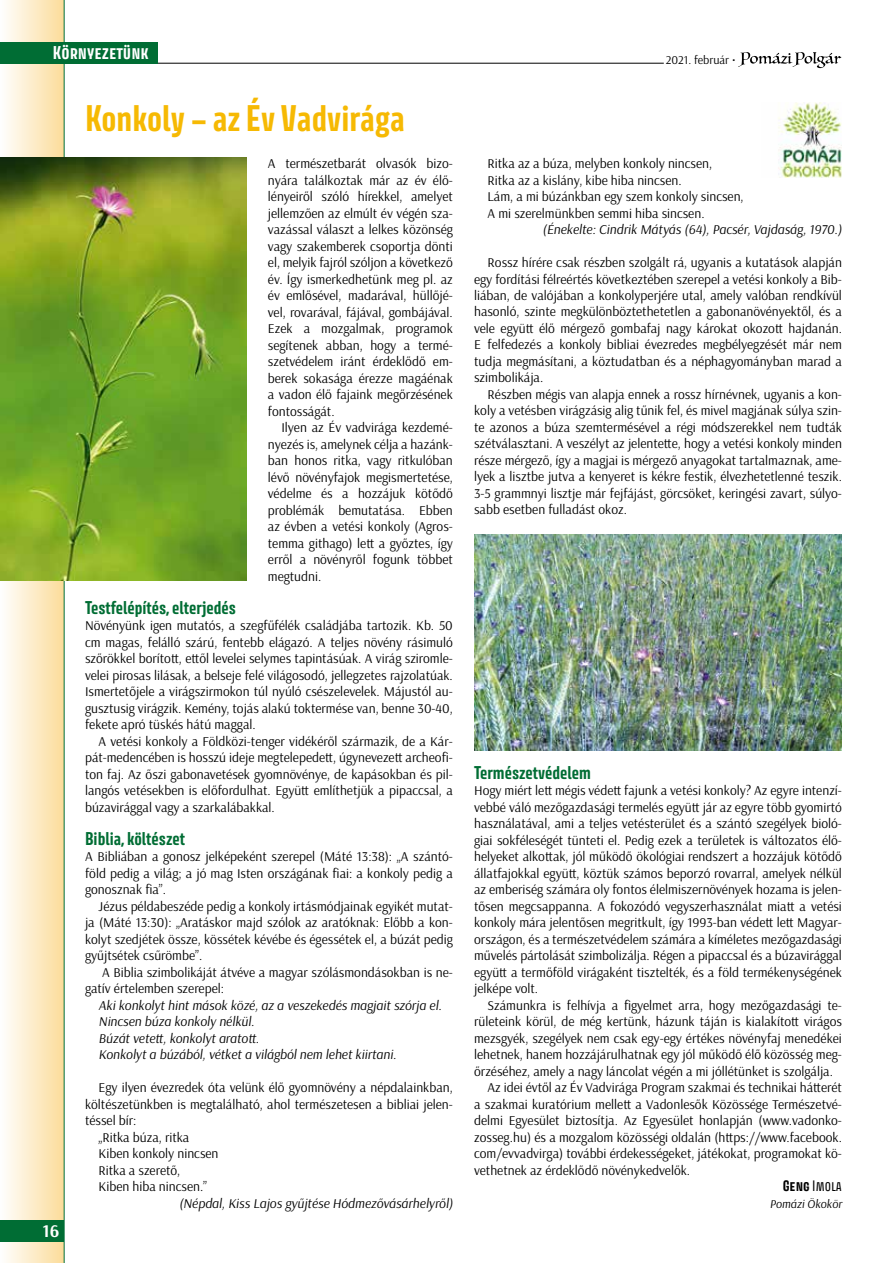
<style>
.page{position:relative;width:893px;height:1263px;background:#fff}
.page>*{position:absolute;margin:0;border:0;box-sizing:border-box;transform-origin:0 0}
.t1{font:700 33px "Avory I Latn";color:#f6b903}
.t2{font:700 18px "Arsenal";color:#fff}
.t3{font:700 16.5px "Avory I Latn";color:#006d34}
.t4{font:700 16.5px "Avory I Latn";color:#fff}
.t5{font:13.5px/16.5px "Arsenal";color:#000;text-align:justify}
.t6{font:italic 13.5px/16.5px "Arsenal";color:#000}
.t7{font:13.5px "Avory I Latn";color:#000}
.t8{font:12px "Arsenal";color:#000}
.t9{font:italic 12px "Arsenal";color:#000}
.s1{font-weight:700}
</style>
<div class="page">
<div style="left:0;top:0;width:64px;height:1263px;background:linear-gradient(to right,#fefeff,#fcdd9b)"></div>
<hr style="left:64px;top:0;width:1px;height:1263px;background:#006d34">
<div style="left:0;top:1220px;width:64px;height:22px;background:#006d34"></div>
<hr style="left:156px;top:63px;width:508px;height:1px;background:#000">
<svg style="left:738px;top:52px;width:103px;height:16px"></svg>
<div style="left:0;top:42px;width:157px;height:21px;background:#006d34"></div>
<img style="left:474px;top:534px;width:368px;height:216px">
<img style="left:0;top:158px;width:247px;height:423px">
<img style="left:778px;top:102px;width:64px;height:76px">
<p class="t4" style="left:53px;top:42px;width:97px">Környezetünk</p>
<p class="t8" style="left:666px;top:52px;width:71px">2021. február •</p>
<h2 class="t2" style="left:43px;top:1220px;width:18px">16</h2>
<h1 class="t1" style="left:85px;top:97px;width:321px">Konkoly – az Év Vadvirága</h1>
<p class="t5" style="left:268px;top:155px;width:186px">A természetbarát olvasók bizo&shy;nyára találkoztak már az év élő&shy;lényeiről szóló hírekkel, amelyet jellemzően az elmúlt év végén sza&shy;vazással választ a lelkes közönség vagy szakemberek csoportja dönti el, melyik fajról szóljon a következő év. Így ismerkedhetünk meg pl. az év emlősével, madarával, hüllőjé&shy;vel, rovarával, fájával, gombájával.<br>Ezek a mozgalmak, programok segítenek abban, hogy a termé&shy;szetvédelem iránt érdeklődő em&shy;berek sokasága érezze magáénak a vadon élő fajaink megőrzésének fontosságát.</p>
<p class="t5" style="left:268px;top:419px;width:186px;text-indent:14px">Ilyen az Év vadvirága kezdemé&shy;nyezés is, amelynek célja a hazánk&shy;ban honos ritka, vagy ritkulóban lévő növényfajok megismertetése, védelme és a hozzájuk kötődő problémák bemutatása. Ebben az évben a vetési konkoly (Agros&shy;temma githago) lett a győztes, így erről a növényről fogunk többet megtudni.</p>
<p class="t3" style="left:85px;top:597px;width:152px">Testfelépítés, elterjedés</p>
<p class="t5" style="left:85px;top:617px;width:369px">Növényünk igen mutatós, a szegfűfélék családjába tartozik. Kb. 50 cm magas, felálló szárú, fentebb elágazó. A teljes növény rásimuló szőrökkel borított, ettől levelei selymes tapintásúak. A virág sziromle&shy;velei pirosas lilásak, a belseje felé világosodó, jellegzetes rajzolatúak.<br>Ismertetőjele a virágszirmokon túl nyúló csészelevelek. Májustól au&shy;gusztusig virágzik. Kemény, tojás alakú toktermése van, benne 30-40, fekete apró tüskés hátú maggal.</p>
<p class="t5" style="left:85px;top:733px;width:369px;text-indent:14px">A vetési konkoly a Földközi-tenger vidékéről származik, de a Kár&shy;pát-medencében is hosszú ideje megtelepedett, úgynevezett archeofi&shy;ton faj. Az őszi gabonavetések gyomnövénye, de kapásokban és pil&shy;langós vetésekben is előfordulhat. Együtt említhetjük a pipaccsal, a búzavirággal vagy a szarkalábakkal.</p>
<p class="t3" style="left:85px;top:828px;width:102px">Biblia, költészet</p>
<p class="t5" style="left:85px;top:848px;width:369px">A Bibliában a gonosz jelképeként szerepel (Máté 13:38): „A szántó&shy;föld pedig a világ; a jó mag Isten országának fiai: a konkoly pedig a gonosznak fia”.</p>
<p class="t5" style="left:85px;top:898px;width:369px;text-indent:14px">Jézus példabeszéde pedig a konkoly irtásmódjainak egyikét mutat&shy;ja (Máté 13:30): „Aratáskor majd szólok az aratóknak: Előbb a kon&shy;kolyt szedjétek össze, kössétek kévébe és égessétek el, a búzát pedig gyűjtsétek csűrömbe”.</p>
<p class="t5" style="left:85px;top:964px;width:369px;text-indent:17px">A Biblia szimbolikáját átvéve a magyar szólásmondásokban is ne&shy;gatív értelemben szerepel:</p>
<p class="t6" style="left:99px;top:997px;width:345px">Aki konkolyt hint mások közé, az a veszekedés magjait szórja el.<br>Nincsen búza konkoly nélkül.<br>Búzát vetett, konkolyt aratott.<br>Konkolyt a búzából, vétket a világból nem lehet kiirtani.</p>
<p class="t5" style="left:99px;top:1079px;width:356px">Egy ilyen évezredek óta velünk élő gyomnövény a népdalainkban,</p>
<p class="t5" style="left:85px;top:1096px;width:369px">költészetünkben is megtalálható, ahol természetesen a bibliai jelen-</p>
<p class="t5" style="left:85px;top:1112px;width:53px">téssel bír:</p>
<p class="t5" style="left:99px;top:1129px;width:92px">„Ritka búza, ritka</p>
<p class="t5" style="left:99px;top:1145px;width:122px">Kiben konkoly nincsen</p>
<p class="t5" style="left:99px;top:1162px;width:83px">Ritka a szerető,</p>
<p class="t5" style="left:99px;top:1178px;width:110px">Kiben hiba nincsen.”</p>
<p class="t6" style="left:179px;top:1195px;width:275px">(Népdal, Kiss Lajos gyűjtése Hódmezővásárhelyről)</p>
<p class="t5" style="left:488px;top:155px;width:258px;text-align:left">Ritka az a búza, melyben konkoly nincsen,<br>Ritka az a kislány, kibe hiba nincsen.<br>Lám, a mi búzánkban egy szem konkoly sincsen, A mi szerelmünkben semmi hiba sincsen.</p>
<p class="t6" style="left:543px;top:221px;width:301px">(Énekelte: Cindrik Mátyás (64), Pacsér, Vajdaság, 1970.)</p>
<p class="t5" style="left:474px;top:254px;width:369px;text-indent:14px">Rossz hírére csak részben szolgált rá, ugyanis a kutatások alapján egy fordítási félreértés következtében szerepel a vetési konkoly a Bib&shy;liában, de valójában a konkolyperjére utal, amely valóban rendkívül hasonló, szinte megkülönböztethetetlen a gabonanövényektől, és a vele együtt élő mérgező gombafaj nagy károkat okozott hajdanán.<br>E felfedezés a konkoly bibliai évezredes megbélyegzését már nem tudja megmásítani, a köztudatban és a néphagyományban marad a szimbolikája.</p>
<p class="t5" style="left:474px;top:386px;width:369px;text-indent:14px">Részben mégis van alapja ennek a rossz hírnévnek, ugyanis a kon&shy;koly a vetésben virágzásig alig tűnik fel, és mivel magjának súlya szin&shy;te azonos a búza szemtermésével a régi módszerekkel nem tudták szétválasztani. A veszélyt az jelentette, hogy a vetési konkoly minden része mérgező, így a magjai is mérgező anyagokat tartalmaznak, ame&shy;lyek a lisztbe jutva a kenyeret is kékre festik, élvezhetetlenné teszik.<br>3-5 grammnyi lisztje már fejfájást, görcsöket, keringési zavart, súlyo&shy;sabb esetben fulladást okoz.</p>
<p class="t3" style="left:474px;top:762px;width:118px">Természetvédelem</p>
<p class="t5" style="left:474px;top:782px;width:369px">Hogy miért lett mégis védett fajunk a vetési konkoly? Az egyre intenzí&shy;vebbé váló mezőgazdasági termelés együtt jár az egyre több gyomirtó használatával, ami a teljes vetésterület és a szántó szegélyek bioló&shy;giai sokféleségét tünteti el. Pedig ezek a területek is változatos élő&shy;helyeket alkottak, jól működő ökológiai rendszert a hozzájuk kötődő állatfajokkal együtt, köztük számos beporzó rovarral, amelyek nélkül az emberiség számára oly fontos élelmiszernövények hozama is jelen&shy;tősen megcsappanna. A fokozódó vegyszerhasználat miatt a vetési konkoly mára jelentősen megritkult, így 1993-ban védett lett Magyar&shy;országon, és a természetvédelem számára a kíméletes mezőgazdasági művelés pártolását szimbolizálja. Régen a pipaccsal és a búzavirággal együtt a termőföld virágaként tisztelték, és a föld termékenységének jelképe volt.</p>
<p class="t5" style="left:488px;top:997px;width:356px">Számunkra is felhívja a figyelmet arra, hogy mezőgazdasági te-</p>
<p class="t5" style="left:474px;top:1013px;width:369px">rületeink körül, de még kertünk, házunk táján is kialakított virágos</p>
<p class="t5" style="left:474px;top:1030px;width:369px">mezsgyék, szegélyek nem csak egy-egy értékes növényfaj menedékei</p>
<p class="t5" style="left:474px;top:1046px;width:369px">lehetnek, hanem hozzájárulhatnak egy jól működő élő közösség meg-</p>
<p class="t5" style="left:474px;top:1063px;width:360px">őrzéséhez, amely a nagy láncolat végén a mi jóllétünket is szolgálja.</p>
<p class="t5" style="left:488px;top:1079px;width:356px">Az idei évtől az Év Vadvirága Program szakmai és technikai hátterét</p>
<p class="t5" style="left:474px;top:1096px;width:369px">a szakmai kuratórium mellett a Vadonlesők Közössége Természetvé-</p>
<p class="t5" style="left:474px;top:1112px;width:369px">delmi Egyesület biztosítja. Az Egyesület honlapján (www.vadonko-</p>
<p class="t5" style="left:474px;top:1129px;width:369px">zosseg.hu) és a mozgalom közösségi oldalán (https://www.facebook.</p>
<p class="t5" style="left:474px;top:1145px;width:369px">com/evvadvirga) további érdekességeket, játékokat, programokat kö-</p>
<p class="t5" style="left:474px;top:1162px;width:218px">vethetnek az érdeklődő növénykedvelők.</p>
<p class="t7" style="left:783px;top:1177px;width:61px"><span class="s1">Geng</span> Imola</p>
<p class="t9" style="left:770px;top:1196px;width:73px">Pomázi Ökokör</p>
</div>
